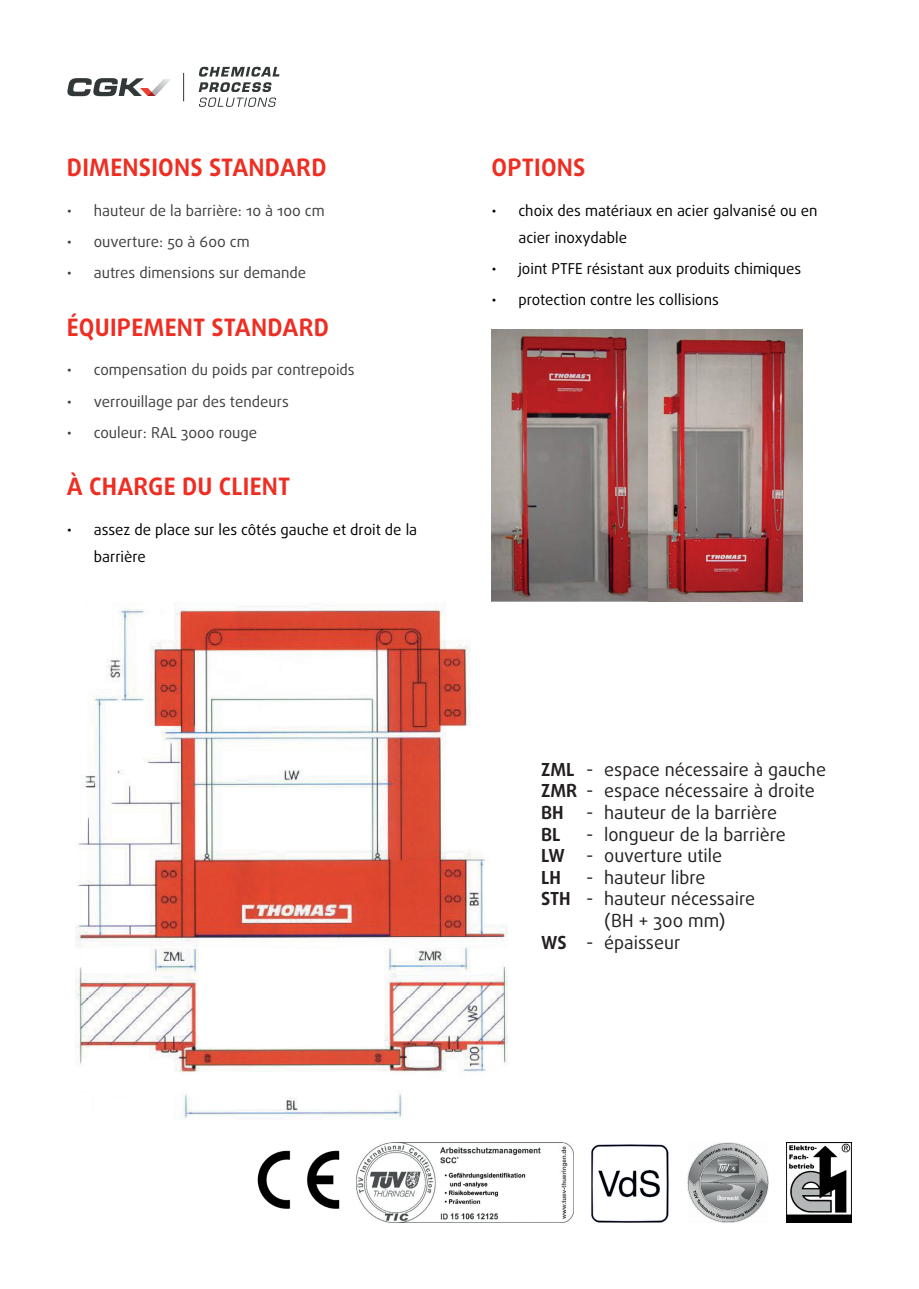
<style>
.page{position:relative;width:919px;height:1289px;background:#fff}
.page>*{position:absolute;margin:0;border:0;box-sizing:border-box;transform-origin:0 0}
.t1{font:700 24px "Daxline Pro";letter-spacing:.01em;color:#ee2e22}
.t2{font:18px/21.6px "Daxline Pro";color:#231f20}
.t3{font:15px/27px "Daxline Pro";color:#000}
.t4{font:15px "Daxline Pro";color:#3e3e3f}
.s1{font-weight:700}
</style>
<div class="page">
<img style="left:357px;top:1142px;width:216px;height:80px">
<img style="left:257px;top:1150px;width:83px;height:59px">
<img style="left:786px;top:1142px;width:65px;height:80px">
<img style="left:688px;top:1142px;width:80px;height:80px">
<img style="left:591px;top:1144px;width:78px;height:78px">
<svg style="left:67px;top:78px;width:104px;height:18px"></svg>
<svg style="left:198px;top:67px;width:81px;height:40px"></svg>
<svg style="left:183px;top:73px;width:1px;height:28px"></svg>
<img style="left:76px;top:602px;width:432px;height:517px">
<img style="left:491px;top:330px;width:311px;height:272px">
<h1 class="t1" style="left:67px;top:151px;width:261px">DIMENSIONS STANDARD</h1>
<p class="t4" style="left:67px;top:200px;width:259px">• hauteur de la barrière: 10 à 100 cm</p>
<p class="t4" style="left:67px;top:232px;width:184px">• ouverture: 50 à 600 cm</p>
<p class="t4" style="left:67px;top:263px;width:241px">• autres dimensions sur demande</p>
<h1 class="t1" style="left:67px;top:311px;width:264px">ÉQUIPEMENT STANDARD</h1>
<p class="t4" style="left:67px;top:360px;width:289px">• compensation du poids par contrepoids</p>
<p class="t4" style="left:67px;top:391px;width:223px">• verrouillage par des tendeurs</p>
<p class="t4" style="left:67px;top:422px;width:192px">• couleur: RAL 3000 rouge</p>
<h1 class="t1" style="left:67px;top:470px;width:225px">À CHARGE DU CLIENT</h1>
<p class="t3" style="left:94px;top:516px;width:325px;text-indent:-27px">• assez de place sur les côtés gauche et droit de la barrière</p>
<h1 class="t1" style="left:491px;top:151px;width:96px">OPTIONS</h1>
<p class="t3" style="left:518px;top:197px;width:301px;text-indent:-27px">• choix des matériaux en acier galvanisé ou en acier inoxydable</p>
<p class="t3" style="left:491px;top:255px;width:311px">• joint PTFE résistant aux produits chimiques</p>
<p class="t3" style="left:491px;top:286px;width:229px">• protection contre les collisions</p>
<p class="t2" style="left:541px;top:758px;width:286px"><span class="s1">ZML</span> - espace nécessaire à gauche<br><span class="s1">ZMR</span> - espace nécessaire à droite<br><span class="s1">BH</span> - hauteur de la barrière<br><span class="s1">BL</span></p>
<p class="t2" style="left:541px;top:823px;width:246px;text-indent:45px">- longueur de la barrière<br><span class="s1">LW</span> - ouverture utile<br><span class="s1">LH</span></p>
<p class="t2" style="left:586px;top:866px;width:121px">- hauteur libre</p>
<p class="t2" style="left:541px;top:888px;width:215px"><span class="s1">STH</span> - hauteur nécessaire</p>
<p class="t2" style="left:604px;top:909px;width:123px">(BH + 300 mm)</p>
<p class="t2" style="left:541px;top:931px;width:141px"><span class="s1">WS</span> - épaisseur</p>
</div>
